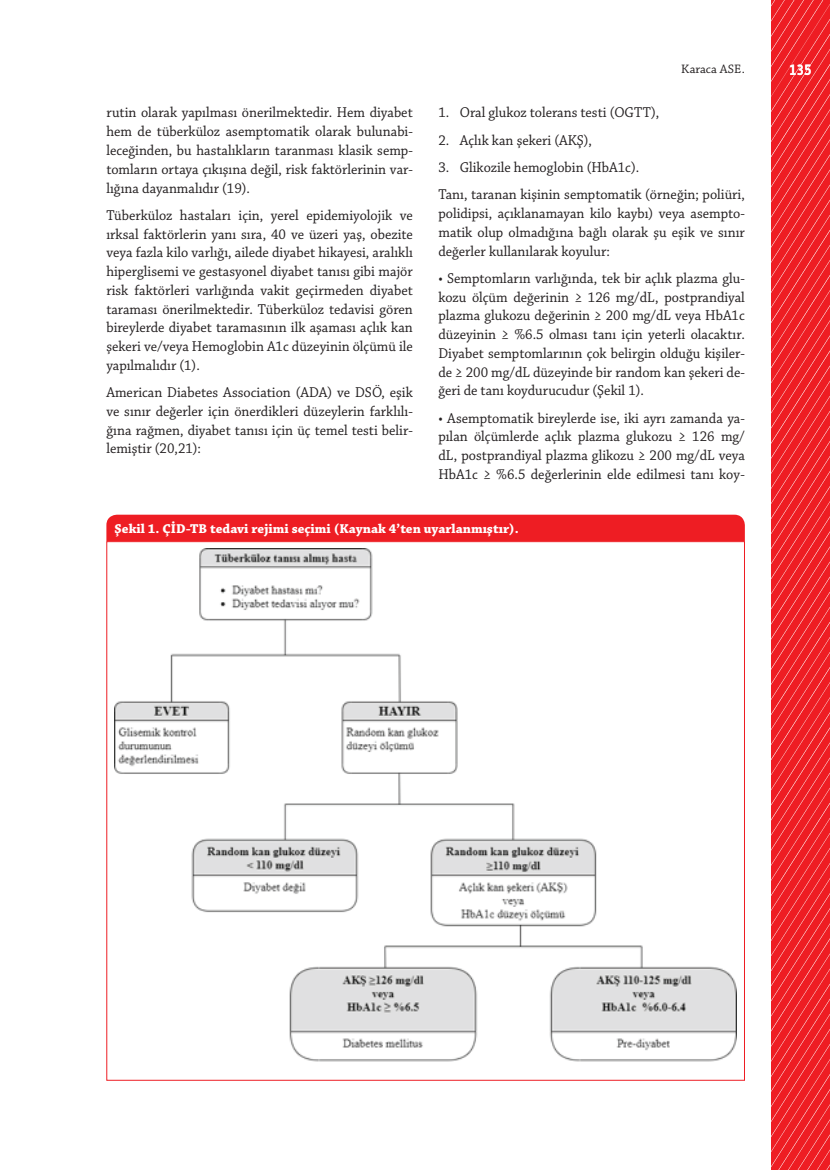
<style>
.page{position:relative;width:830px;height:1170px;background:#fff}
.page>*{position:absolute;margin:0;border:0;box-sizing:border-box;transform-origin:0 0}
.t1{font:15px/18.8px "Chaparral Pro";color:#231f20;text-align:justify;scale:.95 1}
.t2{font:700 15px "Alwyn OT";color:#fff;scale:.85 1}
.t3{font:700 13.5px "Chaparral Pro";color:#fff}
.t4{font:12.9px "Chaparral Pro";color:#231f20}
</style>
<div class="page">
<svg style="left:771px;top:0;width:58px;height:1169px"></svg>
<img style="left:115px;top:548px;width:621px;height:514px">
<div style="left:106px;top:514px;width:638px;height:27px;background:#ee1d23"></div>
<p class="t4" style="left:681px;top:62px;width:65px">Karaca ASE.</p>
<p class="t2" style="left:788px;top:61px;width:28px">135</p>
<p class="t1" style="left:438px;top:104px;width:234px">1. Oral glukoz tolerans testi (OGTT),</p>
<p class="t1" style="left:438px;top:131px;width:163px">2. Açlık kan şekeri (AKŞ),</p>
<p class="t1" style="left:438px;top:154px;width:324px;line-height:27.3px">3. Glikozile hemoglobin (HbA1c).<br>Tanı, taranan kişinin semptomatik (örneğin; poliüri,</p>
<p class="t1" style="left:438px;top:204px;width:324px">polidipsi, açıklanamayan kilo kaybı) veya asempto&shy;matik olup olmadığına bağlı olarak şu eşik ve sınır değerler kullanılarak koyulur:</p>
<p class="t1" style="left:438px;top:269px;width:324px">• Semptomların varlığında, tek bir açlık plazma glu&shy;kozu ölçüm değerinin ≥ 126 mg/dL, postprandiyal plazma glukozu değerinin ≥ 200 mg/dL veya HbA1c düzeyinin ≥ %6.5 olması tanı için yeterli olacaktır.<br>Diyabet semptomlarının çok belirgin olduğu kişiler&shy;de ≥ 200 mg/dL düzeyinde bir random kan şekeri de&shy;ğeri de tanı koydurucudur (Şekil 1).</p>
<p class="t1" style="left:438px;top:409px;width:324px">• Asemptomatik bireylerde ise, iki ayrı zamanda ya&shy;pılan ölçümlerde açlık plazma glukozu ≥ 126 mg/ dL, postprandiyal plazma glikozu ≥ 200 mg/dL veya HbA1c ≥ %6.5 değerlerinin elde edilmesi tanı koy-</p>
<p class="t3" style="left:114px;top:520px;width:405px">Şekil 1. ÇİD-TB tedavi rejimi seçimi (Kaynak 4’ten uyarlanmıştır).</p>
<p class="t1" style="left:106px;top:104px;width:324px">rutin olarak yapılması önerilmektedir. Hem diyabet hem de tüberküloz asemptomatik olarak bulunabi&shy;leceğinden, bu hastalıkların taranması klasik semp&shy;tomların ortaya çıkışına değil, risk faktörlerinin var&shy;lığına dayanmalıdır (19).</p>
<p class="t1" style="left:106px;top:206px;width:324px">Tüberküloz hastaları için, yerel epidemiyolojik ve ırksal faktörlerin yanı sıra, 40 ve üzeri yaş, obezite veya fazla kilo varlığı, ailede diyabet hikayesi, aralıklı hiperglisemi ve gestasyonel diyabet tanısı gibi majör risk faktörleri varlığında vakit geçirmeden diyabet taraması önerilmektedir. Tüberküloz tedavisi gören bireylerde diyabet taramasının ilk aşaması açlık kan şekeri ve/veya Hemoglobin A1c düzeyinin ölçümü ile yapılmalıdır (1).</p>
<p class="t1" style="left:106px;top:383px;width:324px">American Diabetes Association (ADA) ve DSÖ, eşik ve sınır değerler için önerdikleri düzeylerin farklılı&shy;ğına rağmen, diyabet tanısı için üç temel testi belir&shy;lemiştir (20,21):</p>
</div>
